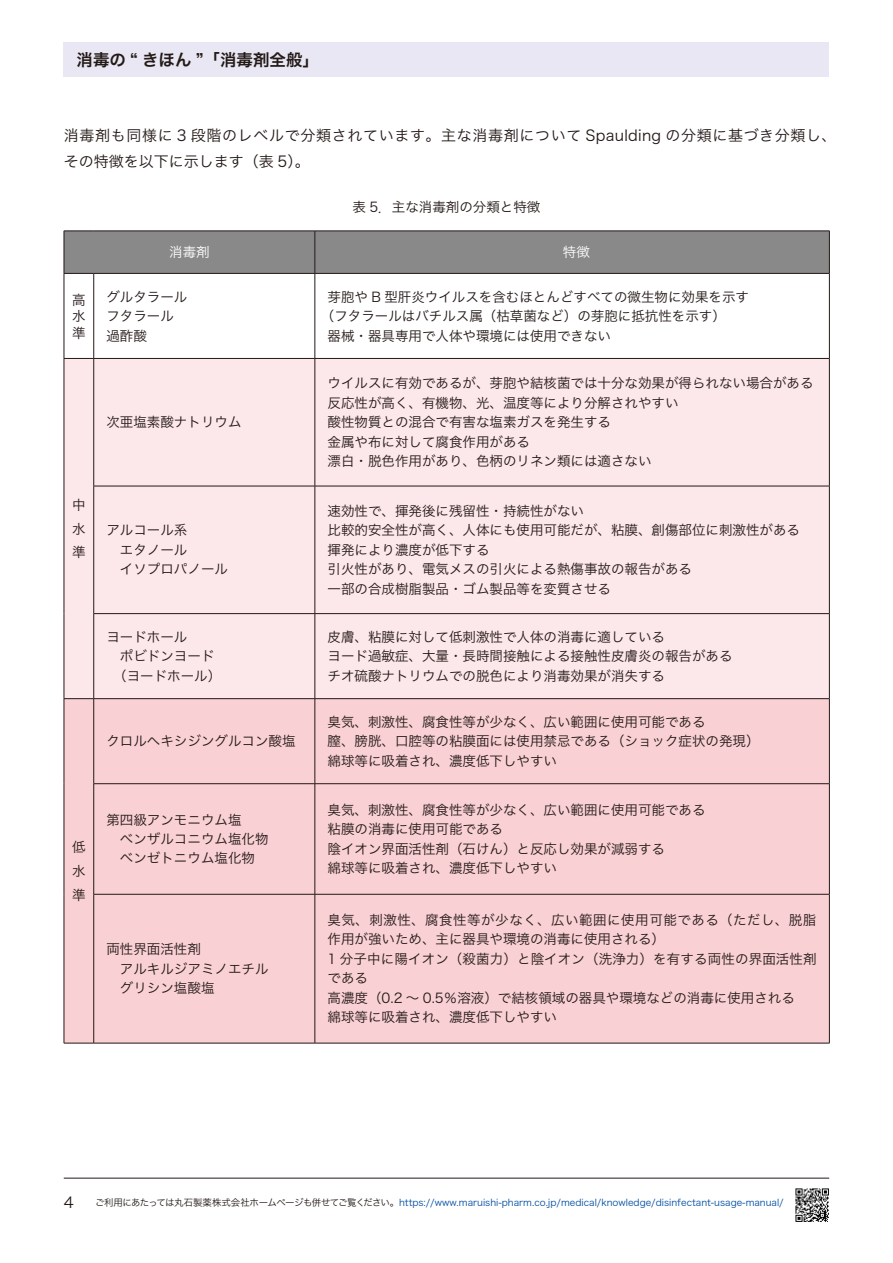
<style>
.page{position:relative;width:893px;height:1263px;background:#fff}
.page>*{position:absolute;margin:0;border:0;box-sizing:border-box;transform-origin:0 0}
.t1{font:16.5px "Hiragino Sans W6";color:#231916}
.t2{font:15px/26.2px "Hiragino Sans W3";letter-spacing:.045em;color:#231916}
.t3{font:13.5px/19.5px "Hiragino Sans W3";color:#231916}
.t4{font:13.5px "Hiragino Sans W3";color:#fff}
.t5{font:9.45px "Hiragino Sans W3";color:#004ea2}
.s1{color:#231916}
</style>
<div class="page">
<div style="left:65px;top:232px;width:764px;height:41px;background:#898989"></div>
<div style="left:65px;top:359px;width:764px;height:339px;background:#fce7ea"></div>
<div style="left:65px;top:699px;width:764px;height:344px;background:#f9d0d4"></div>
<hr style="left:64px;top:231px;width:30px;height:1px;background:#231916">
<hr style="left:64px;top:231px;width:1px;height:42px;background:#231916">
<hr style="left:94px;top:231px;width:221px;height:1px;background:#231916">
<hr style="left:315px;top:231px;width:515px;height:1px;background:#231916">
<hr style="left:315px;top:231px;width:1px;height:42px;background:#231916">
<hr style="left:829px;top:231px;width:1px;height:42px;background:#231916">
<hr style="left:64px;top:273px;width:30px;height:1px;background:#231916">
<hr style="left:64px;top:274px;width:1px;height:84px;background:#231916">
<hr style="left:94px;top:273px;width:221px;height:1px;background:#231916">
<hr style="left:93px;top:274px;width:1px;height:84px;background:#231916">
<hr style="left:315px;top:273px;width:515px;height:1px;background:#231916">
<hr style="left:315px;top:274px;width:1px;height:84px;background:#231916">
<hr style="left:829px;top:274px;width:1px;height:84px;background:#231916">
<hr style="left:64px;top:358px;width:30px;height:1px;background:#231916">
<hr style="left:64px;top:359px;width:1px;height:127px;background:#231916">
<hr style="left:64px;top:486px;width:1px;height:128px;background:#231916">
<hr style="left:64px;top:614px;width:1px;height:84px;background:#231916">
<hr style="left:94px;top:358px;width:221px;height:1px;background:#231916">
<hr style="left:93px;top:359px;width:1px;height:127px;background:#231916">
<hr style="left:315px;top:358px;width:515px;height:1px;background:#231916">
<hr style="left:315px;top:359px;width:1px;height:127px;background:#231916">
<hr style="left:829px;top:359px;width:1px;height:127px;background:#231916">
<hr style="left:94px;top:486px;width:221px;height:1px;background:#231916">
<hr style="left:93px;top:486px;width:1px;height:127px;background:#231916">
<hr style="left:315px;top:486px;width:515px;height:1px;background:#231916">
<hr style="left:315px;top:486px;width:1px;height:127px;background:#231916">
<hr style="left:829px;top:486px;width:1px;height:127px;background:#231916">
<hr style="left:94px;top:613px;width:221px;height:1px;background:#231916">
<hr style="left:93px;top:614px;width:1px;height:84px;background:#231916">
<hr style="left:315px;top:613px;width:515px;height:1px;background:#231916">
<hr style="left:315px;top:614px;width:1px;height:84px;background:#231916">
<hr style="left:829px;top:614px;width:1px;height:84px;background:#231916">
<hr style="left:64px;top:698px;width:30px;height:1px;background:#231916">
<hr style="left:64px;top:699px;width:1px;height:85px;background:#231916">
<hr style="left:64px;top:784px;width:1px;height:110px;background:#231916">
<hr style="left:64px;top:894px;width:1px;height:149px;background:#231916">
<hr style="left:64px;top:1043px;width:30px;height:1px;background:#231916">
<hr style="left:94px;top:698px;width:221px;height:1px;background:#231916">
<hr style="left:93px;top:699px;width:1px;height:84px;background:#231916">
<hr style="left:315px;top:698px;width:515px;height:1px;background:#231916">
<hr style="left:315px;top:699px;width:1px;height:84px;background:#231916">
<hr style="left:829px;top:699px;width:1px;height:84px;background:#231916">
<hr style="left:94px;top:783px;width:221px;height:1px;background:#231916">
<hr style="left:93px;top:784px;width:1px;height:110px;background:#231916">
<hr style="left:315px;top:783px;width:515px;height:1px;background:#231916">
<hr style="left:315px;top:784px;width:1px;height:110px;background:#231916">
<hr style="left:829px;top:784px;width:1px;height:110px;background:#231916">
<hr style="left:94px;top:894px;width:221px;height:1px;background:#231916">
<hr style="left:93px;top:894px;width:1px;height:149px;background:#231916">
<hr style="left:315px;top:894px;width:515px;height:1px;background:#231916">
<hr style="left:315px;top:894px;width:1px;height:149px;background:#231916">
<hr style="left:829px;top:894px;width:1px;height:149px;background:#231916">
<hr style="left:94px;top:1043px;width:221px;height:1px;background:#231916">
<hr style="left:315px;top:1043px;width:515px;height:1px;background:#231916">
<hr style="left:64px;top:1178px;width:765px;height:1px;background:#231916">
<div style="left:64px;top:43px;width:765px;height:34px;background:#e9e7f3"></div>
<svg style="left:795px;top:1188px;width:34px;height:34px"></svg>
<p class="t1" style="left:77px;top:45px;width:244px">消毒の “ きほん ”「消毒剤全般」</p>
<p class="t2" style="left:64px;top:121px;width:774px">消毒剤も同様に 3 段階のレベルで分類されています。主な消毒剤について Spaulding の分類に基づき分類し、その特徴を以下に示します（表 5）。</p>
<p class="t3" style="left:353px;top:196px;width:189px">表 5．主な消毒剤の分類と特徴</p>
<p class="t4" style="left:169px;top:240px;width:42px">消毒剤</p>
<p class="t4" style="left:563px;top:240px;width:28px">特徴</p>
<p class="t3" style="left:72px;top:290px;width:15px;line-height:16.5px;text-align:justify">高水準</p>
<p class="t3" style="left:106px;top:286px;width:82px">グルタラールフタラール過酢酸</p>
<p class="t3" style="left:328px;top:286px;width:423px">芽胞や B 型肝炎ウイルスを含むほとんどすべての微生物に効果を示す</p>
<p class="t3" style="left:321px;top:305px;width:406px">（フタラールはバチルス属（枯草菌など）の芽胞に抵抗性を示す）</p>
<p class="t3" style="left:328px;top:325px;width:285px">器械・器具専用で人体や環境には使用できない</p>
<p class="t3" style="left:72px;top:492px;width:15px;line-height:23.7px;text-align:justify">中水準</p>
<p class="t3" style="left:72px;top:834px;width:15px;line-height:23.7px;text-align:justify">低水準</p>
<p class="t3" style="left:106px;top:412px;width:136px">次亜塩素酸ナトリウム</p>
<p class="t3" style="left:106px;top:520px;width:123px">アルコール系<br>　エタノール<br>　イソプロパノール</p>
<p class="t3" style="left:328px;top:373px;width:488px">ウイルスに有効であるが、芽胞や結核菌では十分な効果が得られない場合がある反応性が高く、有機物、光、温度等により分解されやすい<br>酸性物質との混合で有害な塩素ガスを発生する<br>金属や布に対して腐食作用がある<br>漂白・脱色作用があり、色柄のリネン類には適さない</p>
<p class="t3" style="left:328px;top:500px;width:474px">速効性で、揮発後に残留性・持続性がない<br>比較的安全性が高く、人体にも使用可能だが、粘膜、創傷部位に刺激性がある揮発により濃度が低下する<br>引火性があり、電気メスの引火による熱傷事故の報告がある<br>一部の合成樹脂製品・ゴム製品等を変質させる</p>
<p class="t3" style="left:106px;top:626px;width:116px">ヨードホール<br>　ポビドンヨード　（ヨードホール）</p>
<p class="t3" style="left:328px;top:626px;width:406px">皮膚、粘膜に対して低刺激性で人体の消毒に適している<br>ヨード過敏症、大量・長時間接触による接触性皮膚炎の報告があるチオ硫酸ナトリウムでの脱色により消毒効果が消失する</p>
<p class="t3" style="left:106px;top:730px;width:190px">クロルヘキシジングルコン酸塩</p>
<p class="t3" style="left:328px;top:711px;width:433px">臭気、刺激性、腐食性等が少なく、広い範囲に使用可能である<br>膣、膀胱、口腔等の粘膜面には使用禁忌である（ショック症状の発現）綿球等に吸着され、濃度低下しやすい</p>
<p class="t3" style="left:106px;top:809px;width:163px">第四級アンモニウム塩<br>　ベンザルコニウム塩化物　ベンゼトニウム塩化物</p>
<p class="t3" style="left:328px;top:799px;width:379px">臭気、刺激性、腐食性等が少なく、広い範囲に使用可能である粘膜の消毒に使用可能である<br>陰イオン界面活性剤（石けん）と反応し効果が減弱する<br>綿球等に吸着され、濃度低下しやすい</p>
<p class="t3" style="left:106px;top:938px;width:163px">両性界面活性剤<br>　アルキルジアミノエチル　グリシン塩酸塩</p>
<p class="t3" style="left:328px;top:909px;width:491px">臭気、刺激性、腐食性等が少なく、広い範囲に使用可能である（ただし、脱脂作用が強いため、主に器具や環境の消毒に使用される）<br>1 分子中に陽イオン（殺菌力）と陰イオン（洗浄力）を有する両性の界面活性剤である<br>高濃度（0.2 ～ 0.5％溶液）で結核領域の器具や環境などの消毒に使用される<br>綿球等に吸着され、濃度低下しやすい</p>
<p class="t2" style="left:64px;top:1188px;width:11px">4</p>
<p class="t5" style="left:95px;top:1194px;width:690px"><span class="s1">ご利用にあたっては丸石製薬株式会社ホームページも併せてご覧ください。</span>https://www.maruishi-pharm.co.jp/medical/knowledge/disinfectant-usage-manual/</p>
</div>
